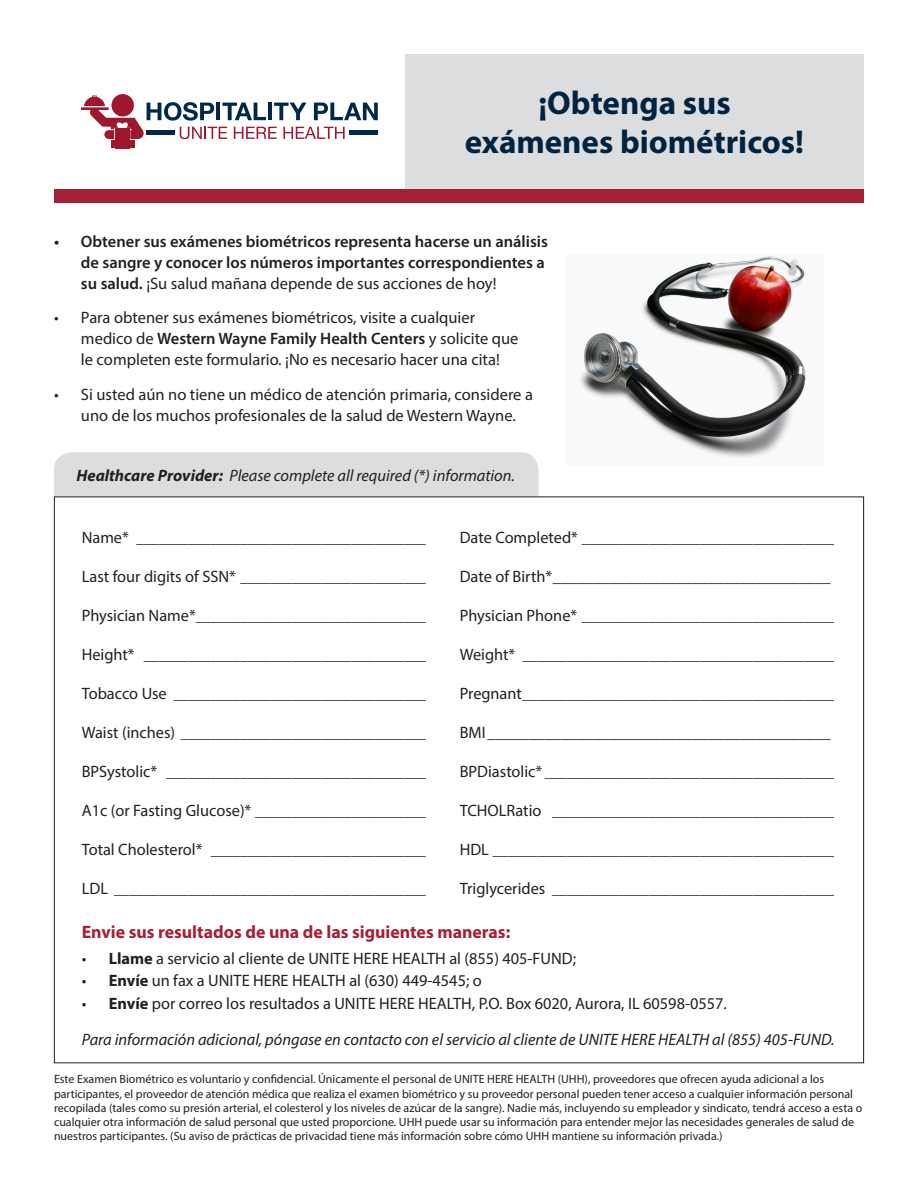
<style>
.page{position:relative;width:918px;height:1188px;background:#fff}
.page>*{position:absolute;margin:0;border:0;box-sizing:border-box;transform-origin:0 0}
.t1{font:700 33px/39px "Myriad Pro";color:#002340;text-align:center}
.t2{font:700 18px "Myriad Pro";color:#a62035}
.t3{font:16.5px/21px "Myriad Pro";color:#231f20}
.t4{font:italic 16.5px/36px "Myriad Pro";color:#231f20}
.t5{font:600 16.5px/21px "Myriad Pro";color:#231f20}
.t6{font:15px "Myriad Pro";color:#231f20}
.t7{font:12px/14.2px "Myriad Pro";color:#231f20}
.s1{font-weight:400}
.s2{font-weight:600}
.s3{font-weight:700}
.s4{font-size:16.5px}
.s5{font-style:normal}
.s6{font-weight:700;font-style:normal}
</style>
<div class="page">
<div style="left:54px;top:189px;width:810px;height:13px;background:#a62035"></div>
<div style="left:115px;top:129px;width:14px;height:20px;background:#9f172e"></div>
<svg style="left:112px;top:94px;width:22px;height:22px"></svg>
<svg style="left:81px;top:96px;width:297px;height:52px"></svg>
<hr style="left:350px;top:131px;width:28px;height:4px;background:#00284c">
<hr style="left:147px;top:131px;width:28px;height:4px;background:#00284c">
<div style="left:405px;top:54px;width:459px;height:135px;background:#dcdddf"></div>
<div style="left:54px;top:452px;width:484px;height:44px;background:#dcdddf"></div>
<img style="left:580px;top:256px;width:226px;height:202px">
<h1 class="t1" style="left:465px;top:83px;width:341px">¡Obtenga sus exámenes biométricos!</h1>
<p class="t5" style="left:81px;top:230px;width:469px;text-indent:-27px">• Obtener sus exámenes biométricos representa hacerse un análisis de sangre y conocer los números importantes correspondientes a su salud. <span class="s1">¡Su salud mañana depende de sus acciones de hoy!</span></p>
<p class="t3" style="left:81px;top:307px;width:439px;text-indent:-27px">• Para obtener sus exámenes biométricos, visite a cualquier medico de <span class="s2">Western Wayne Family Health Centers</span> y solicite que le completen este formulario. ¡No es necesario hacer una cita!</p>
<p class="t3" style="left:54px;top:383px;width:481px;text-align:center">• Si usted aún no tiene un médico de atención primaria, considere a uno de los muchos profesionales de la salud de Western Wayne.</p>
<p class="t4" style="left:76px;top:457px;width:440px"><span class="s3">Healthcare Provider:</span> Please complete all required (*) information.</p>
<p class="t6" style="left:82px;top:529px;width:346px"><span class="s4">Name*</span> _______________________________________</p>
<p class="t6" style="left:460px;top:529px;width:376px"><span class="s4">Date Completed*</span> __________________________________</p>
<p class="t6" style="left:82px;top:568px;width:346px"><span class="s4">Last four digits of SSN*</span> _________________________</p>
<p class="t3" style="left:460px;top:566px;width:372px">Date of Birth*__________________________________</p>
<p class="t6" style="left:82px;top:607px;width:346px"><span class="s4">Physician Name*</span>_______________________________</p>
<p class="t6" style="left:460px;top:607px;width:376px"><span class="s4">Physician Phone*</span> __________________________________</p>
<p class="t6" style="left:82px;top:646px;width:346px"><span class="s4">Height*</span> ______________________________________</p>
<p class="t6" style="left:460px;top:646px;width:376px"><span class="s4">Weight*</span> __________________________________________</p>
<p class="t6" style="left:82px;top:685px;width:346px"><span class="s4">Tobacco Use</span> __________________________________</p>
<p class="t6" style="left:460px;top:685px;width:376px"><span class="s4">Pregnant</span>__________________________________________</p>
<p class="t6" style="left:82px;top:723px;width:346px"><span class="s4">Waist (inches)</span> _________________________________</p>
<p class="t3" style="left:460px;top:721px;width:372px">BMI__________________________________________</p>
<p class="t6" style="left:82px;top:762px;width:346px"><span class="s4">BPSystolic*</span> ___________________________________</p>
<p class="t6" style="left:460px;top:762px;width:376px"><span class="s4">BPDiastolic*</span> _______________________________________</p>
<p class="t6" style="left:82px;top:801px;width:346px"><span class="s4">A1c (or Fasting Glucose)*</span> _______________________</p>
<p class="t6" style="left:460px;top:801px;width:376px"><span class="s4">TCHOLRatio</span> ______________________________________</p>
<p class="t6" style="left:82px;top:840px;width:346px"><span class="s4">Total Cholesterol*</span> _____________________________</p>
<p class="t6" style="left:460px;top:840px;width:376px"><span class="s4">HDL</span> ______________________________________________</p>
<p class="t6" style="left:82px;top:879px;width:346px"><span class="s4">LDL</span> __________________________________________</p>
<p class="t6" style="left:460px;top:879px;width:376px"><span class="s4">Triglycerides</span> ______________________________________</p>
<p class="t2" style="left:82px;top:920px;width:430px">Envie sus resultados de una de las siguientes maneras:</p>
<p class="t3" style="left:82px;top:947px;width:496px">• <span class="s3">Llame</span> a servicio al cliente de UNITE HERE HEALTH al (855) 405-FUND;</p>
<p class="t3" style="left:82px;top:970px;width:402px">• <span class="s3">Envíe</span> un fax a UNITE HERE HEALTH al (630) 449-4545; o</p>
<p class="t4" style="left:82px;top:985px;width:754px"><span class="s5">•</span> <span class="s6">Envíe</span> <span class="s5">por correo los resultados a UNITE HERE HEALTH, P.O. Box 6020, Aurora, IL 60598-0557.<br></span>Para información adicional, póngase en contacto con el servicio al cliente de UNITE HERE HEALTH al (855) 405-FUND.</p>
<p class="t7" style="left:54px;top:1072px;width:810px">Este Examen Biométrico es voluntario y confidencial. Únicamente el personal de UNITE HERE HEALTH (UHH), proveedores que ofrecen ayuda adicional a los participantes, el proveedor de atención médica que realiza el examen biométrico y su proveedor personal pueden tener acceso a cualquier información personal recopilada (tales como su presión arterial, el colesterol y los niveles de azúcar de la sangre). Nadie más, incluyendo su empleador y sindicato, tendrá acceso a esta o cualquier otra información de salud personal que usted proporcione. UHH puede usar su información para entender mejor las necesidades generales de salud de nuestros participantes. (Su aviso de prácticas de privacidad tiene más información sobre cómo UHH mantiene su información privada.)</p>
</div>
